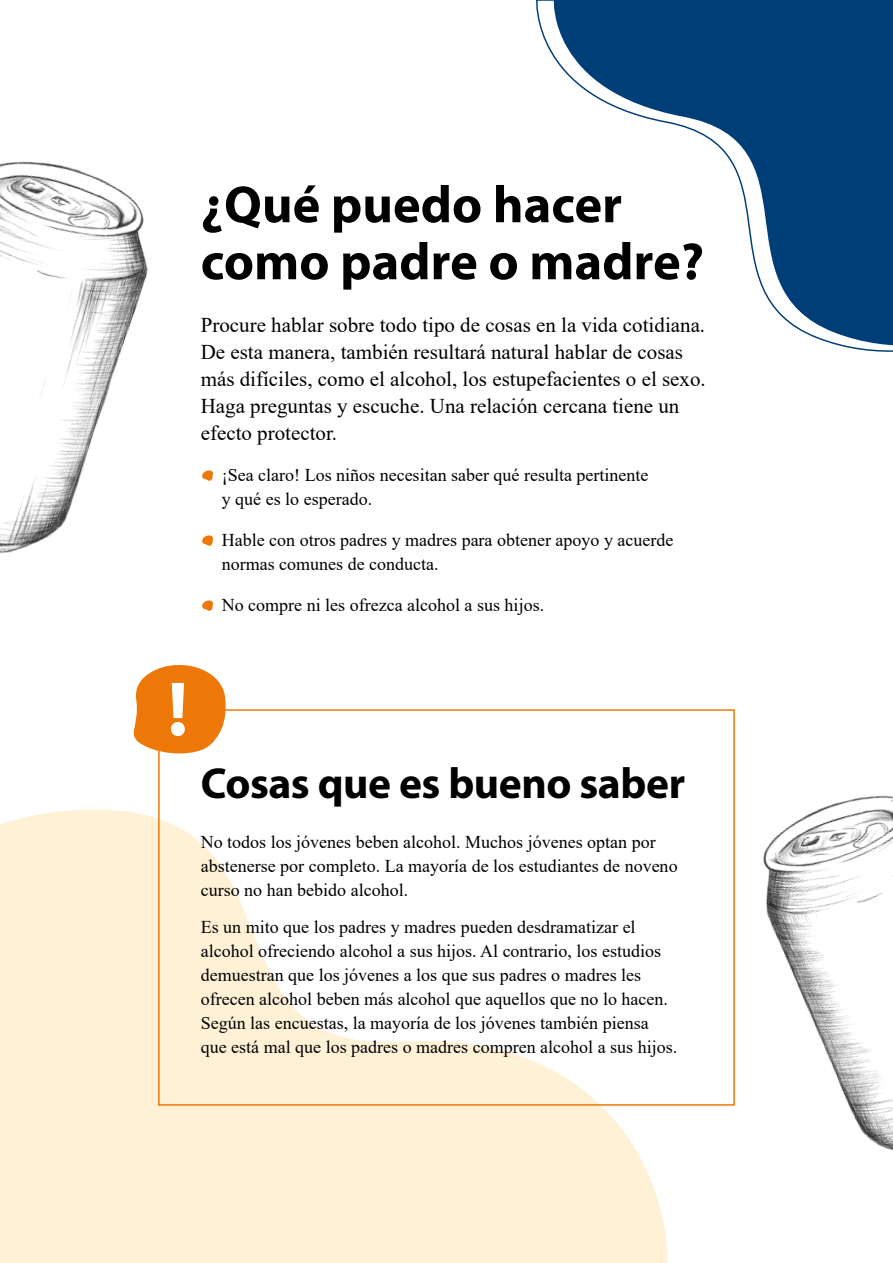
<style>
.page{position:relative;width:893px;height:1263px;background:#fff}
.page>*{position:absolute;margin:0;border:0;box-sizing:border-box;transform-origin:0 0}
.t1{font:700 77.7px "Myriad Pro";color:#fff}
.Rubrik_H1{font:700 52.5px/57px "Myriad Pro";color:#000}
.Rubrik_H1-2{font:700 43.5px "Myriad Pro";letter-spacing:-.01em;color:#000}
.Ingress{font:21px/27px "Times New Roman";color:#000}
.Brödtext{font:18px/24px "Times New Roman";color:#000}
</style>
<div class="page">
<img style="left:0;top:161px;width:148px;height:393px">
<img style="left:763px;top:795px;width:130px;height:356px">
<svg style="left:536px;top:0;width:357px;height:352px"></svg>
<svg style="left:0;top:809px;width:668px;height:454px;fill:#fff1d6"></svg>
<svg style="left:202px;top:470px;width:11px;height:11px"></svg>
<svg style="left:202px;top:535px;width:11px;height:11px"></svg>
<svg style="left:202px;top:600px;width:11px;height:11px"></svg>
<div style="left:158px;top:709px;width:577px;height:397px;border:2px solid #ed7807"></div>
<svg style="left:133px;top:665px;width:94px;height:92px"></svg>
<h1 class="Rubrik_H1" style="left:201px;top:174px;width:505px">¿Qué puedo hacer como padre o madre?</h1>
<p class="Ingress" style="left:201px;top:311px;width:507px">Procure hablar sobre todo tipo de cosas en la vida cotidiana.<br>De esta manera, también resultará natural hablar de cosas más difíciles, como el alcohol, los estupefacientes o el sexo.<br>Haga preguntas y escuche. Una relación cercana tiene un efecto protector.</p>
<p class="Brödtext" style="left:222px;top:462px;width:428px">¡Sea claro! Los niños necesitan saber qué resulta pertinente y qué es lo esperado.</p>
<p class="Brödtext" style="left:222px;top:527px;width:453px">Hable con otros padres y madres para obtener apoyo y acuerde normas comunes de conducta.</p>
<p class="Brödtext" style="left:222px;top:592px;width:324px">No compre ni les ofrezca alcohol a sus hijos.</p>
<h1 class="t1" style="left:168px;top:658px;width:22px">!</h1>
<h1 class="Rubrik_H1-2" style="left:201px;top:755px;width:486px">Cosas que es bueno saber</h1>
<p class="Brödtext" style="left:201px;top:829px;width:478px">No todos los jóvenes beben alcohol. Muchos jóvenes optan por abstenerse por completo. La mayoría de los estudiantes de noveno curso no han bebido alcohol.</p>
<p class="Brödtext" style="left:201px;top:914px;width:478px">Es un mito que los padres y madres pueden desdramatizar el alcohol ofreciendo alcohol a sus hijos. Al contrario, los estudios demuestran que los jóvenes a los que sus padres o madres les ofrecen alcohol beben más alcohol que aquellos que no lo hacen.<br>Según las encuestas, la mayoría de los jóvenes también piensa que está mal que los padres o madres compren alcohol a sus hijos.</p>
</div>
